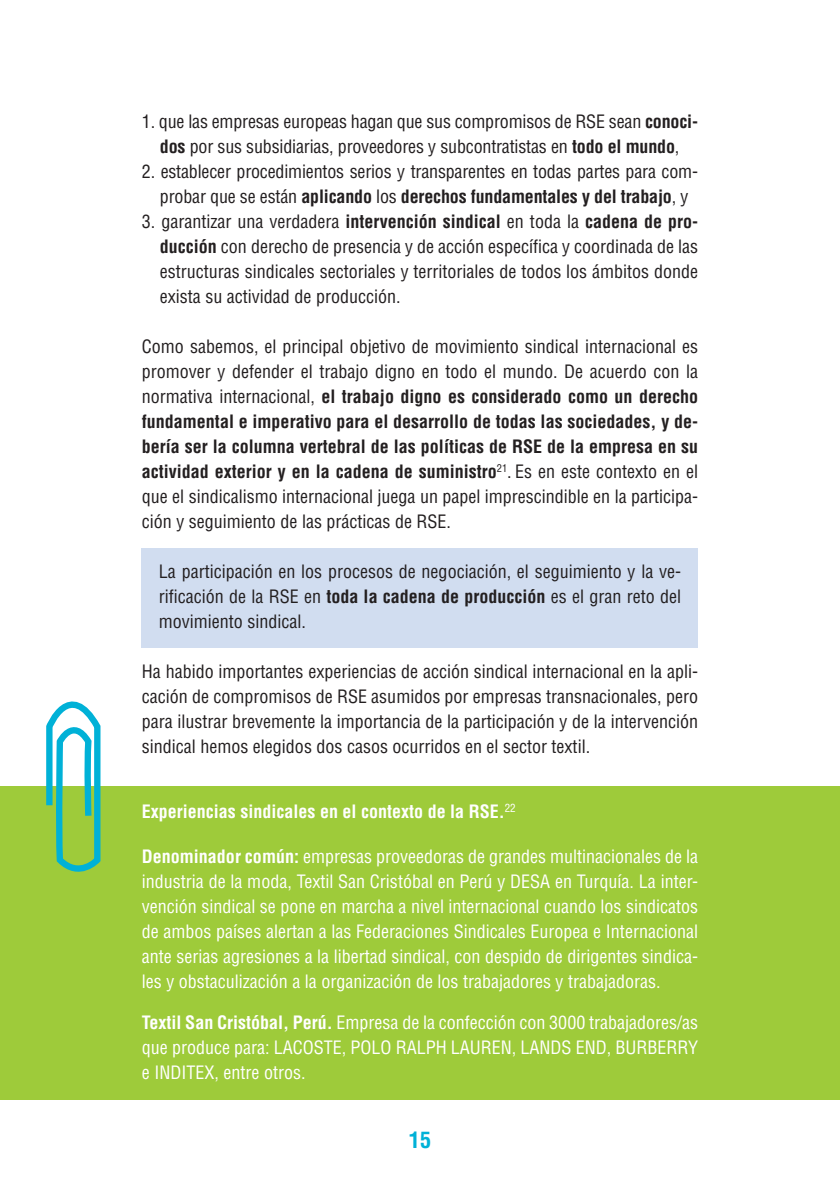
<style>
.page{position:relative;width:840px;height:1191px;background:#fff}
.page>*{position:absolute;margin:0;border:0;box-sizing:border-box;transform-origin:0 0}
.t1{font:700 condensed 22px "Helvetica";color:#00b1d7}
.t2{font:condensed 18px/25px "Helvetica";color:#231f20;text-align:justify}
.t3{font:condensed 18px/25px "Helvetica";color:#fff;text-align:justify}
.t4{font:700 condensed 18px "Helvetica";color:#fff}
.s1{font-weight:700}
.s2{font-weight:400;color:#9ecb3a}
</style>
<div class="page">
<div style="left:0;top:786px;width:839px;height:314px;background:#9ecb3a"></div>
<svg style="left:46px;top:701px;width:55px;height:171px"></svg>
<div style="left:142px;top:548px;width:555px;height:100px;background:#d1ddf0"></div>
<p class="t2" style="left:142px;top:109px;width:557px;text-align:center">1. que las empresas europeas hagan que sus compromisos de RSE sean <span class="s1">conoci&shy;dos</span> por sus subsidiarias, proveedores y subcontratistas en <span class="s1">todo el mundo</span>,</p>
<p class="t2" style="left:142px;top:159px;width:557px;text-align:center">2. establecer procedimientos serios y transparentes en todas partes para com&shy;probar que se están <span class="s1">aplicando</span> los <span class="s1">derechos fundamentales y del trabajo</span>, y</p>
<p class="t2" style="left:160px;top:209px;width:539px;text-indent:-18px">3. garantizar una verdadera <span class="s1">intervención sindical</span> en toda la <span class="s1">cadena de pro&shy;ducción</span> con derecho de presencia y de acción específica y coordinada de las estructuras sindicales sectoriales y territoriales de todos los ámbitos donde exista su actividad de producción.</p>
<p class="t2" style="left:142px;top:334px;width:557px">Como sabemos, el principal objetivo de movimiento sindical internacional es promover y defender el trabajo digno en todo el mundo. De acuerdo con la normativa internacional, <span class="s1">el trabajo digno es considerado como un derecho fundamental e imperativo para el desarrollo de todas las sociedades, y de&shy;bería ser la columna vertebral de las políticas de RSE de la empresa en su actividad exterior y en la cadena de suministro</span><sup>21</sup>. Es en este contexto en el que el sindicalismo internacional juega un papel imprescindible en la participa&shy;ción y seguimiento de las prácticas de RSE.</p>
<p class="t2" style="left:159px;top:559px;width:523px">La participación en los procesos de negociación, el seguimiento y la ve&shy;rificación de la RSE en <span class="s1">toda la cadena de producción</span> es el gran reto del movimiento sindical.</p>
<p class="t2" style="left:142px;top:659px;width:557px">Ha habido importantes experiencias de acción sindical internacional en la apli&shy;cación de compromisos de RSE asumidos por empresas transnacionales, pero para ilustrar brevemente la importancia de la participación y de la intervención sindical hemos elegidos dos casos ocurridos en el sector textil.</p>
<p class="t4" style="left:142px;top:800px;width:389px">Experiencias sindicales en el contexto de la RSE.<sup>22</sup><span class="s2">9.</span></p>
<p class="t3" style="left:142px;top:844px;width:557px"><span class="s1">Denominador común:</span> empresas proveedoras de grandes multinacionales de la industria de la moda, Textil San Cristóbal en Perú y DESA en Turquía. La inter&shy;vención sindical se pone en marcha a nivel internacional cuando los sindicatos de ambos países alertan a las Federaciones Sindicales Europea e Internacional ante serias agresiones a la libertad sindical, con despido de dirigentes sindica&shy;les y obstaculización a la organización de los trabajadores y trabajadoras.</p>
<p class="t3" style="left:142px;top:1010px;width:557px"><span class="s1">Textil San Cristóbal, Perú.</span> Empresa de la confección con 3000 trabajadores/as que produce para: LACOSTE, POLO RALPH LAUREN, LANDS END, BURBERRY e INDITEX, entre otros.</p>
<p class="t1" style="left:409px;top:1125px;width:23px">15</p>
</div>
